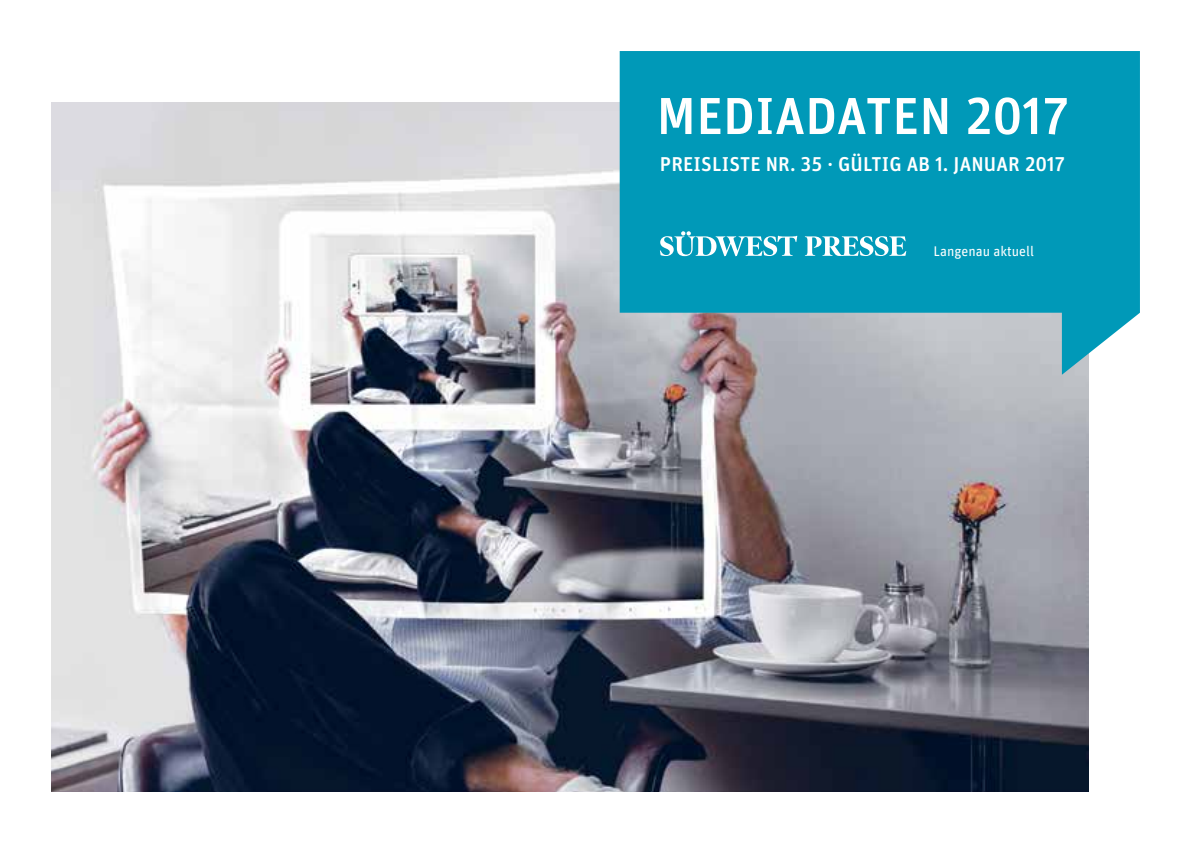
<style>
.page{position:relative;width:1191px;height:842px;background:#fff}
.page>*{position:absolute;margin:0;border:0;box-sizing:border-box;transform-origin:0 0}
.t1{font:500 52px "Unit Pro";letter-spacing:.01em;color:#fff}
.t2{font:500 20px "Unit Pro";letter-spacing:.01em;color:#fff}
.t3{font:14px "Unit Pro";color:#fff}
</style>
<div class="page">
<img style="left:51px;top:102px;width:1038px;height:689px">
<svg style="left:619px;top:51px;width:521px;height:324px;background:#229eb8"></svg>
<svg style="left:660px;top:231px;width:246px;height:25px"></svg>
<h1 class="t1" style="left:656px;top:79px;width:415px">MEDIADATEN 2017</h1>
<p class="t2" style="left:660px;top:150px;width:407px">PREISLISTE NR. 35 · GÜLTIG AB 1. JANUAR 2017</p>
<p class="t3" style="left:933px;top:242px;width:102px">Langenau aktuell</p>
</div>
